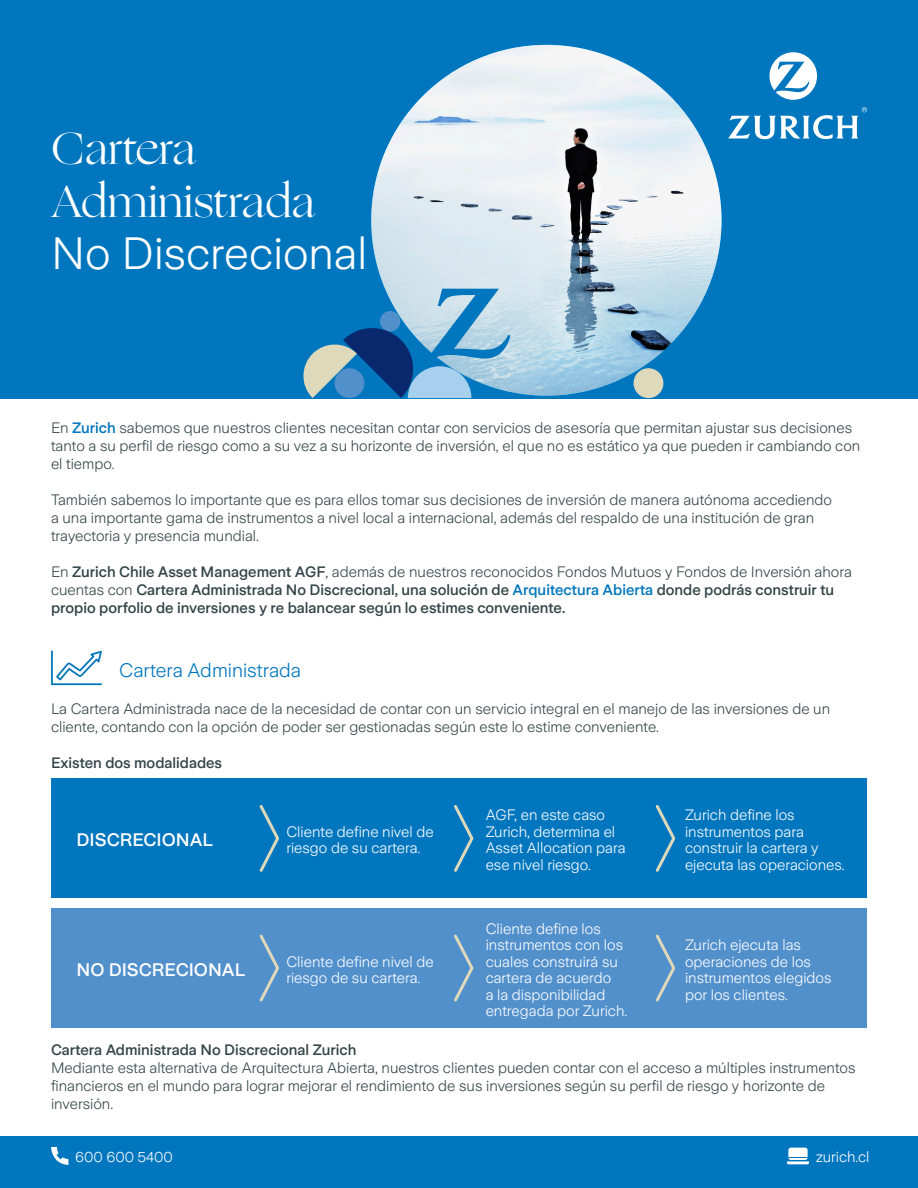
<style>
.page{position:relative;width:918px;height:1188px;background:#fff}
.page>*{position:absolute;margin:0;border:0;box-sizing:border-box;transform-origin:0 0}
.t1{font:45px/52.5px "Ogg";color:#fff}
.t2{font:300 45px "Zurich Sans";color:#fff}
.t3{font:300 19.5px "Zurich Sans";color:#0076be}
.t4{font:500 18px "Zurich Sans";color:#fff}
.t5{font:300 15px/18px "Zurich Sans";color:#344549}
.t6{font:300 15px/16.5px "Zurich Sans";color:#fff}
.t7{font:500 15px/18px "Zurich Sans";color:#344549}
.t8{font:300 14.25px "Zurich Sans";color:#fff}
.s1{font-weight:500;color:#0076be}
.s2{font-weight:300}
.s3{color:#0076be}
</style>
<div class="page">
<div style="left:0;top:0;width:918px;height:398px;background:#0076be"></div>
<img style="left:371px;top:45px;width:351px;height:351px;border-radius:175px">
<div style="left:634px;top:368px;width:29px;height:30px;background:#dfd9bb;border-radius:50%"></div>
<svg style="left:303px;top:289px;width:207px;height:109px"></svg>
<div style="left:0;top:1137px;width:918px;height:51px;background:#0076be"></div>
<svg style="left:51px;top:1147px;width:17px;height:18px"></svg>
<div style="left:788px;top:1148px;width:20px;height:12px;background:#fff;border-radius:2px"></div>
<svg style="left:787px;top:1157px;width:22px;height:7px"></svg>
<svg style="left:769px;top:52px;width:48px;height:48px"></svg>
<svg style="left:728px;top:107px;width:139px;height:32px"></svg>
<div style="left:52px;top:779px;width:815px;height:119px;background:#0076be"></div>
<div style="left:51px;top:909px;width:816px;height:119px;background:#5290cc"></div>
<svg style="left:259px;top:805px;width:20px;height:67px"></svg>
<svg style="left:454px;top:805px;width:20px;height:67px"></svg>
<svg style="left:655px;top:805px;width:21px;height:67px"></svg>
<svg style="left:259px;top:934px;width:20px;height:68px"></svg>
<svg style="left:454px;top:934px;width:20px;height:68px"></svg>
<svg style="left:655px;top:934px;width:20px;height:68px"></svg>
<svg style="left:51px;top:651px;width:51px;height:34px"></svg>
<h1 class="t1" style="left:51px;top:123px;width:266px">Cartera<br>Administrada</h1>
<h1 class="t2" style="left:51px;top:229px;width:318px">No Discrecional</h1>
<p class="t5" style="left:51px;top:419px;width:811px">En <span class="s1">Zurich</span> sabemos que nuestros clientes necesitan contar con servicios de asesoría que permitan ajustar sus decisiones tanto a su perfil de riesgo como a su vez a su horizonte de inversión, el que no es estático ya que pueden ir cambiando con el tiempo.</p>
<p class="t5" style="left:51px;top:491px;width:783px">También sabemos lo importante que es para ellos tomar sus decisiones de inversión de manera autónoma accediendo a una importante gama de instrumentos a nivel local a internacional, además del respaldo de una institución de gran trayectoria y presencia mundial.</p>
<p class="t7" style="left:51px;top:563px;width:802px"><span class="s2">En</span> Zurich Chile Asset Management AGF<span class="s2">, además de nuestros reconocidos Fondos Mutuos y Fondos de Inversión ahora cuentas con</span> Cartera Administrada No Discrecional, una solución de <span class="s3">Arquitectura Abierta</span> donde podrás construir tu propio porfolio de inversiones y re balancear según lo estimes conveniente.</p>
<p class="t3" style="left:119px;top:659px;width:183px">Cartera Administrada</p>
<p class="t5" style="left:51px;top:700px;width:781px">La Cartera Administrada nace de la necesidad de contar con un servicio integral en el manejo de las inversiones de un cliente, contando con la opción de poder ser gestionadas según este lo estime conveniente.</p>
<p class="t7" style="left:51px;top:754px;width:173px">Existen dos modalidades</p>
<p class="t4" style="left:77px;top:830px;width:138px">DISCRECIONAL</p>
<p class="t6" style="left:286px;top:824px;width:149px">Cliente define nivel de riesgo de su cartera.</p>
<p class="t4" style="left:77px;top:960px;width:170px">NO DISCRECIONAL</p>
<p class="t6" style="left:286px;top:953px;width:149px">Cliente define nivel de riesgo de su cartera.</p>
<p class="t6" style="left:486px;top:807px;width:141px">AGF, en este caso<br>Zurich, determina el<br>Asset Allocation para ese nivel riesgo.</p>
<p class="t6" style="left:685px;top:807px;width:161px">Zurich define los instrumentos para construir la cartera y ejecuta las operaciones.</p>
<p class="t6" style="left:486px;top:920px;width:143px">Cliente define los instrumentos con los cuales construirá su cartera de acuerdo<br>a la disponibilidad entregada por Zurich.</p>
<p class="t6" style="left:685px;top:937px;width:148px">Zurich ejecuta las operaciones de los instrumentos elegidos por los clientes.</p>
<p class="t7" style="left:51px;top:1041px;width:307px">Cartera Administrada No Discrecional Zurich</p>
<p class="t5" style="left:51px;top:1059px;width:806px">Mediante esta alternativa de Arquitectura Abierta, nuestros clientes pueden contar con el acceso a múltiples instrumentos financieros en el mundo para lograr mejorar el rendimiento de sus inversiones según su perfil de riesgo y horizonte de inversión.</p>
<p class="t8" style="left:75px;top:1150px;width:99px">600 600 5400</p>
<p class="t6" style="left:816px;top:1149px;width:55px">zurich.cl<span class="s3">h</span></p>
</div>
